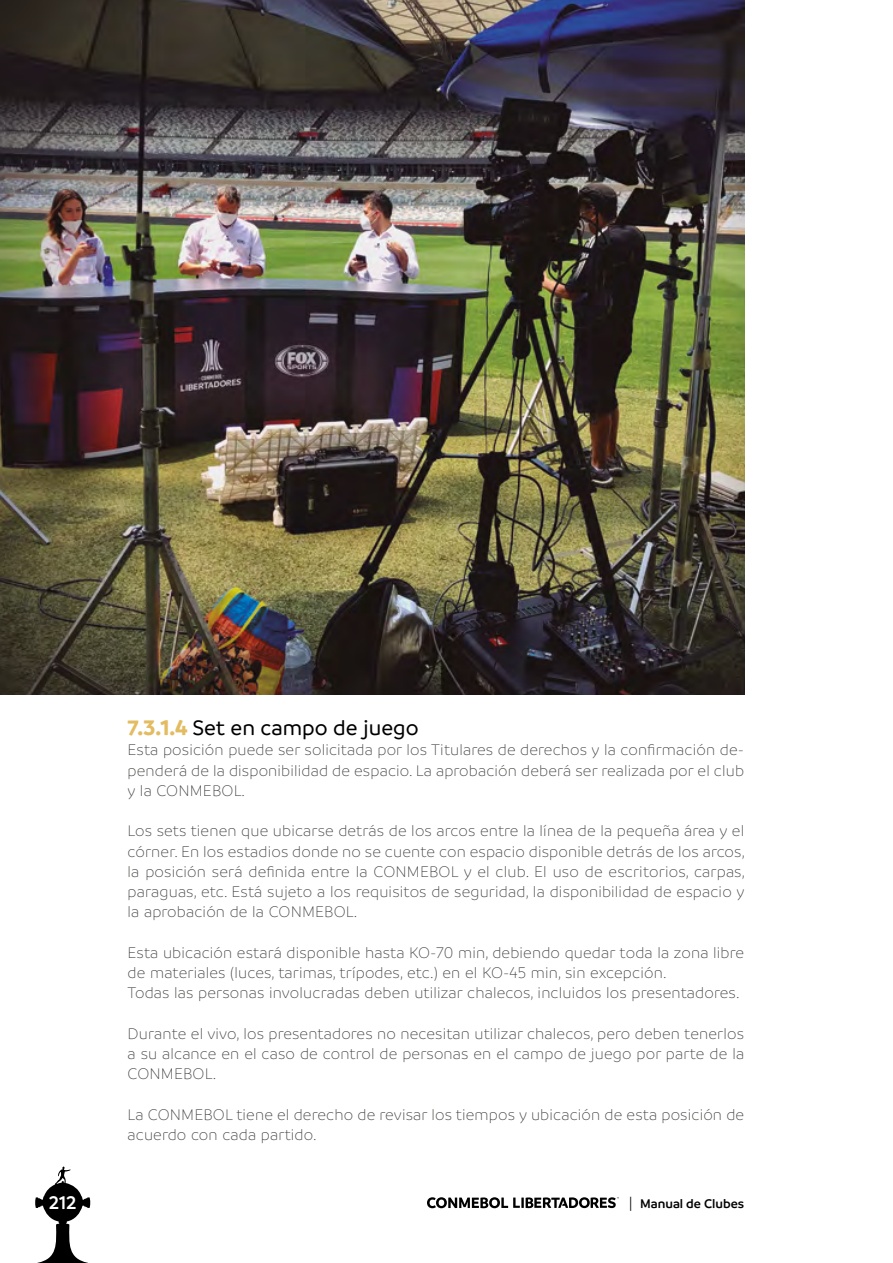
<style>
.page{position:relative;width:893px;height:1263px;background:#fff}
.page>*{position:absolute;margin:0;border:0;box-sizing:border-box;transform-origin:0 0}
.t1{font:500 22.5px "Branding";color:#000}
.t2{font:600 19.5px "Branding";color:#fff}
.t3{font:300 16.5px/20.2px "Branding";letter-spacing:.01em;color:#3c3c3b;text-align:justify}
.t4{font:600 13.5px "Branding";color:#000}
.s1{font-weight:700;color:#e3bc61}
.s2{font-weight:300;font-size:16.5px}
</style>
<div class="page">
<svg style="left:35px;top:1166px;width:56px;height:97px"></svg>
<svg style="left:427px;top:1197px;width:192px;height:11px"></svg>
<img style="left:0;top:0;width:744px;height:695px">
<h1 class="t1" style="left:128px;top:716px;width:292px"><span class="s1">7.3.1.4</span> Set en campo de juego</h1>
<p class="t3" style="left:128px;top:740px;width:618px">Esta posición puede ser solicitada por los Titulares de derechos y la confirmación de&shy;penderá de la disponibilidad de espacio. La aprobación deberá ser realizada por el club y la CONMEBOL.</p>
<p class="t3" style="left:128px;top:821px;width:619px">Los sets tienen que ubicarse detrás de los arcos entre la línea de la pequeña área y el córner. En los estadios donde no se cuente con espacio disponible detrás de los arcos, la posición será definida entre la CONMEBOL y el club. El uso de escritorios, carpas, paraguas, etc. Está sujeto a los requisitos de seguridad, la disponibilidad de espacio y la aprobación de la CONMEBOL.</p>
<p class="t3" style="left:128px;top:943px;width:618px;text-align:left">Esta ubicación estará disponible hasta KO-70 min, debiendo quedar toda la zona libre de materiales (luces, tarimas, trípodes, etc.) en el KO-45 min, sin excepción.<br>Todas las personas involucradas deben utilizar chalecos, incluidos los presentadores.</p>
<p class="t3" style="left:128px;top:1024px;width:618px">Durante el vivo, los presentadores no necesitan utilizar chalecos, pero deben tenerlos a su alcance en el caso de control de personas en el campo de juego por parte de la CONMEBOL.</p>
<p class="t3" style="left:128px;top:1105px;width:618px">La CONMEBOL tiene el derecho de revisar los tiempos y ubicación de esta posición de acuerdo con cada partido.</p>
<p class="t2" style="left:49px;top:1192px;width:29px">212</p>
<p class="t4" style="left:629px;top:1196px;width:117px"><span class="s2">|</span> Manual de Clubes</p>
</div>
